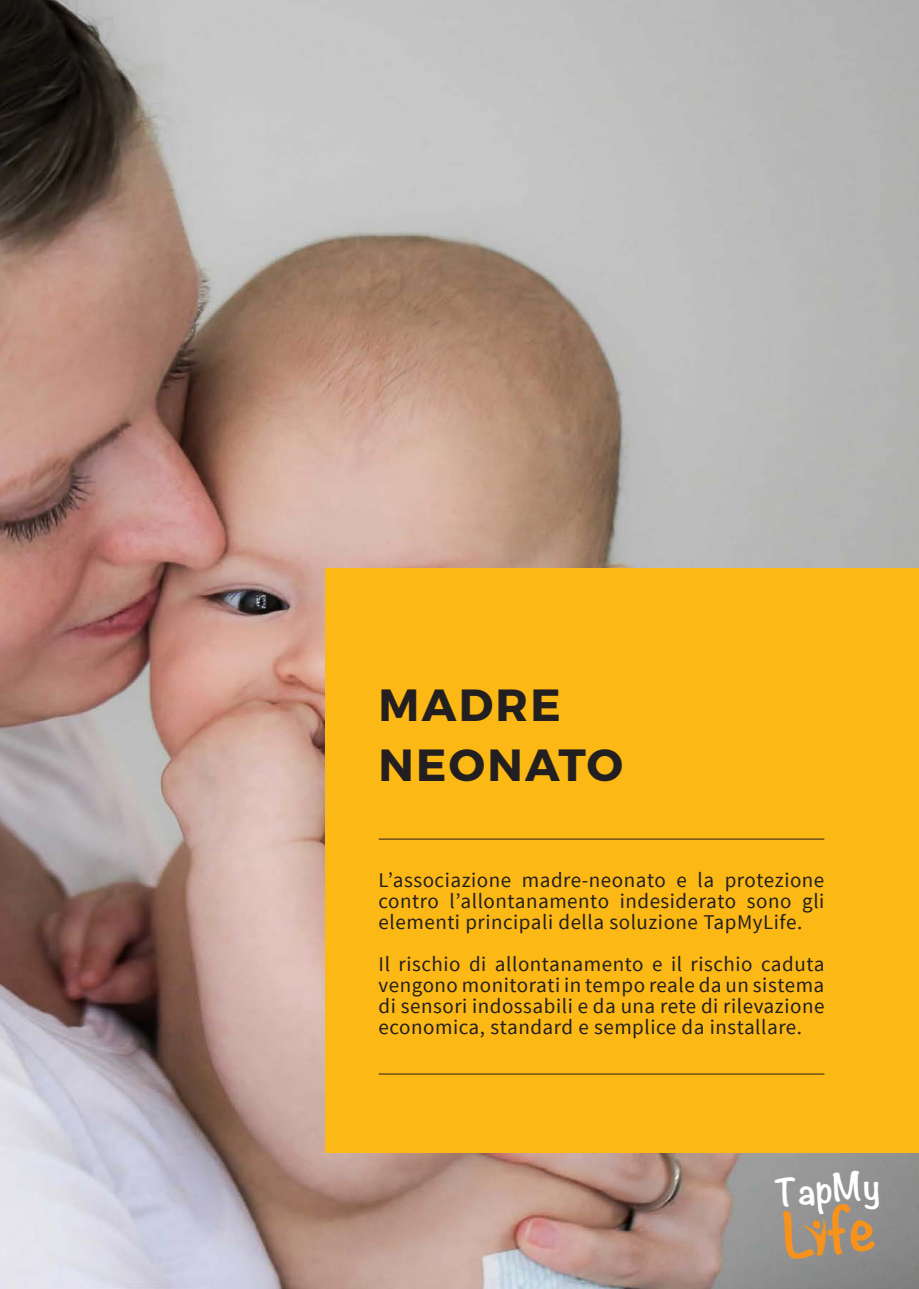
<style>
.page{position:relative;width:919px;height:1289px;background:#fff}
.page>*{position:absolute;margin:0;border:0;box-sizing:border-box;transform-origin:0 0}
.t1{font:700 45px/60px "Montserrat";letter-spacing:.05em;color:#231f20}
.t2{font:700 34.05px "Noteworthy";color:#fff}
.t3{font:21px/21px "Source Sans Pro";letter-spacing:.025em;color:#231f20;text-align:justify}
</style>
<div class="page">
<img style="left:0;top:0;width:918px;height:1288px">
<div style="left:326px;top:568px;width:592px;height:584px;background:#fcb814"></div>
<hr style="left:378px;top:838px;width:446px;height:1px;background:#231f20">
<hr style="left:378px;top:1073px;width:446px;height:1px;background:#231f20">
<svg style="left:781px;top:1203px;width:94px;height:56px;background:#959089"></svg>
<h1 class="t1" style="left:378px;top:675px;width:246px">MADRE<br>NEONATO</h1>
<p class="t3" style="left:378px;top:870px;width:447px">L’associazione madre-neonato e la protezione contro l’allontanamento indesiderato sono gli elementi principali della soluzione TapMyLife.</p>
<p class="t3" style="left:378px;top:954px;width:447px">Il rischio di allontanamento e il rischio caduta vengono monitorati in tempo reale da un sistema di sensori indossabili e da una rete di rilevazione economica, standard e semplice da installare.</p>
<h2 class="t2" style="left:772px;top:1163px;width:107px;rotate:-5deg">TapMy</h2>
</div>
